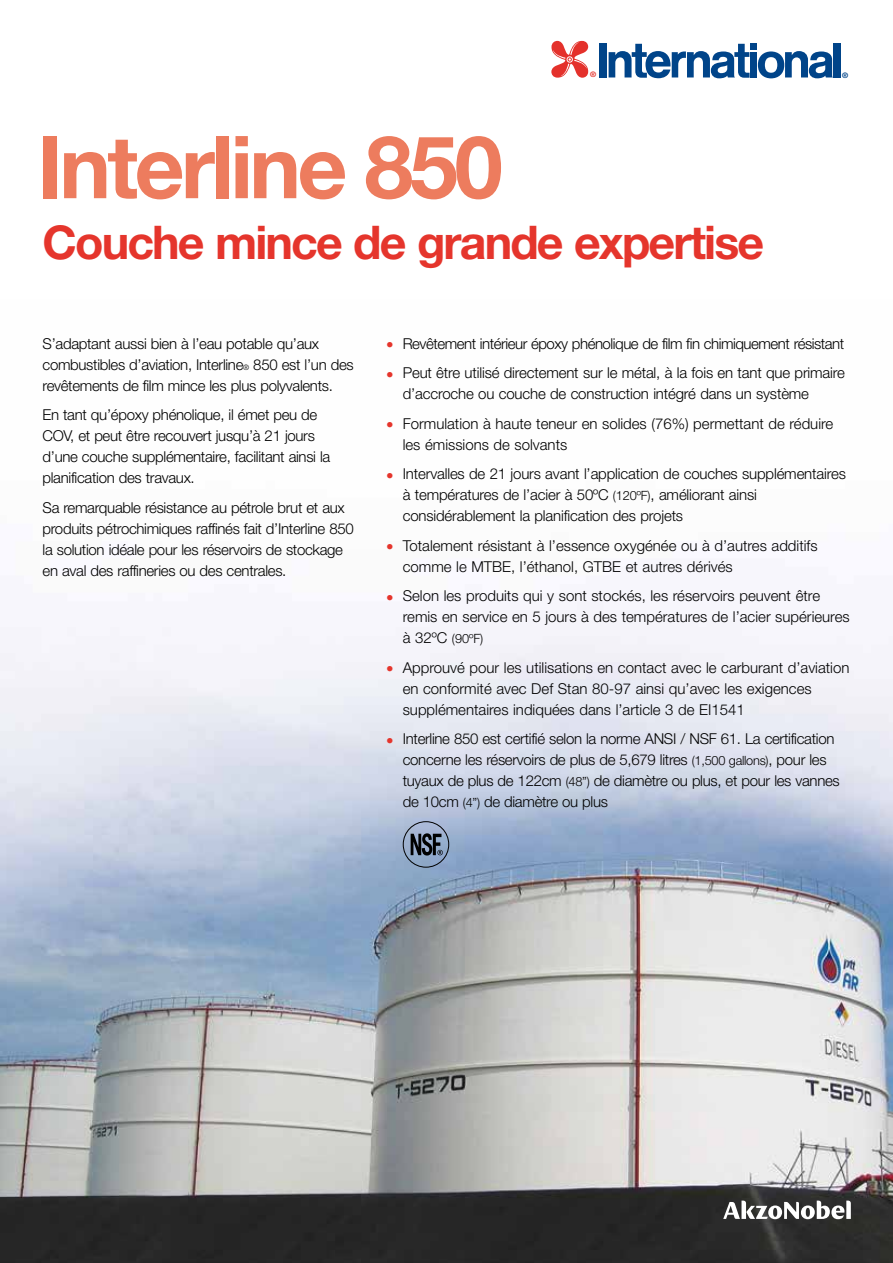
<style>
.page{position:relative;width:893px;height:1263px;background:#fff}
.page>*{position:absolute;margin:0;border:0;box-sizing:border-box;transform-origin:0 0}
.t1{font:700 87px "Helvetica Neue LT Pro";letter-spacing:-.04em;color:#ed7c5e}
.t2{font:700 46.5px "Helvetica Neue LT Pro";letter-spacing:-.04em;color:#e5352c}
.t3{font:300 15px/21px "Helvetica Neue LT Pro";letter-spacing:-.02em;color:#000}
.t4{font:300 15px/21px "Helvetica Neue LT Pro";color:#000}
.t5{font:300 12.75px "Helvetica Neue LT Pro";color:#000}
.t6{font:700 7.65px "Helvetica Neue";color:#e4312b}
.t7{font:700 7.65px "Helvetica Neue";color:#004489}
.s1{font-size:7.5px}
.s2{color:#e5352c}
.s3{font-size:12.75px}
.s4{font-size:15px}
</style>
<div class="page">
<img style="left:0;top:602px;width:893px;height:661px">
<div style="left:403px;top:821px;width:46px;height:46px;border:1px solid #000;border-radius:50%"></div>
<svg style="left:411px;top:833px;width:32px;height:22px"></svg>
<div style="left:834px;top:43px;width:7px;height:34px;background:#004489"></div>
<div style="left:750px;top:43px;width:7px;height:6px;background:#004489"></div>
<div style="left:750px;top:52px;width:7px;height:25px;background:#004489"></div>
<div style="left:599px;top:43px;width:7px;height:34px;background:#004489"></div>
<svg style="left:609px;top:44px;width:141px;height:34px"></svg>
<svg style="left:758px;top:51px;width:75px;height:27px"></svg>
<svg style="left:551px;top:41px;width:37px;height:37px"></svg>
<svg style="left:723px;top:1200px;width:127px;height:19px"></svg>
<p class="t6" style="left:590px;top:70px;width:8px">®</p>
<p class="t7" style="left:842px;top:70px;width:8px">®</p>
<h1 class="t1" style="left:37px;top:112px;width:467px">Interline 850</h1>
<h2 class="t2" style="left:43px;top:213px;width:723px">Couche mince de grande expertise</h2>
<p class="t3" style="left:43px;top:333px;width:313px">S’adaptant aussi bien à l’eau potable qu’aux combustibles d’aviation, Interline<span class="s1">®</span> 850 est l’un des revêtements de film mince les plus polyvalents.</p>
<p class="t3" style="left:43px;top:404px;width:289px">En tant qu’époxy phénolique, il émet peu de COV, et peut être recouvert jusqu’à 21 jours d’une couche supplémentaire, facilitant ainsi la planification des travaux.</p>
<p class="t3" style="left:43px;top:497px;width:313px">Sa remarquable résistance au pétrole brut et aux produits pétrochimiques raffinés fait d’Interline 850 la solution idéale pour les réservoirs de stockage en aval des raffineries ou des centrales.</p>
<p class="t3" style="left:386px;top:333px;width:459px"><span class="s2">•</span> Revêtement intérieur époxy phénolique de film fin chimiquement résistant</p>
<p class="t3" style="left:403px;top:362px;width:444px;text-indent:-16px"><span class="s2">•</span> Peut être utilisé directement sur le métal, à la fois en tant que primaire d’accroche ou couche de construction intégré dans un système</p>
<p class="t4" style="left:403px;top:413px;width:432px;text-indent:-16px"><span class="s2">•</span> Formulation à haute teneur en solides (76%) permettant de réduire les émissions de solvants</p>
<p class="t3" style="left:403px;top:463px;width:445px;text-indent:-16px"><span class="s2">•</span> Intervalles de 21 jours avant l’application de couches supplémentaires à températures de l’acier à 50ºC <span class="s3">(120ºF)</span>, améliorant ainsi considérablement la planification des projets</p>
<p class="t4" style="left:403px;top:535px;width:416px;text-indent:-16px"><span class="s2">•</span> Totalement résistant à l’essence oxygénée ou à d’autres additifs comme le MTBE, l’éthanol, GTBE et autres dérivés</p>
<p class="t4" style="left:403px;top:585px;width:448px;text-indent:-16px"><span class="s2">•</span> Selon les produits qui y sont stockés, les réservoirs peuvent être remis en service en 5 jours à des températures de l’acier supérieures</p>
<p class="t5" style="left:403px;top:631px;width:82px"><span class="s4">à 32ºC</span> (90ºF)</p>
<p class="t4" style="left:403px;top:657px;width:448px;text-indent:-16px"><span class="s2">•</span> Approuvé pour les utilisations en contact avec le carburant d’aviation en conformité avec Def Stan 80-97 ainsi qu’avec les exigences supplémentaires indiquées dans l’article 3 de EI1541</p>
<p class="t3" style="left:403px;top:728px;width:439px;text-indent:-16px"><span class="s2">•</span> Interline 850 est certifié selon la norme ANSI / NSF 61. La certification concerne les réservoirs de plus de 5,679 litres <span class="s3">(1,500 gallons)</span>, pour les tuyaux de plus de 122cm <span class="s3">(48”)</span> de diamètre ou plus, et pour les vannes de 10cm <span class="s3">(4”)</span> de diamètre ou plus</p>
</div>
